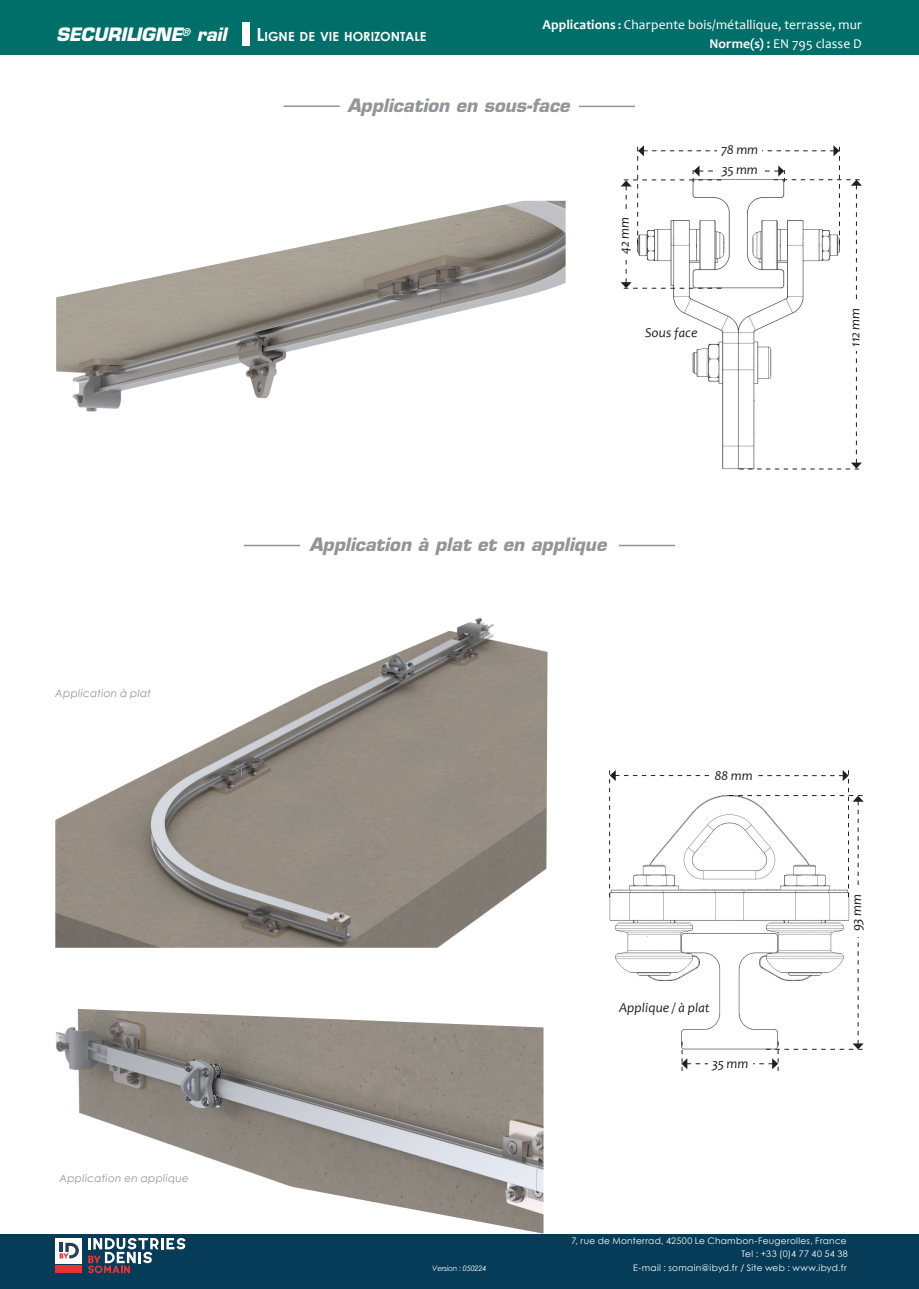
<style>
.page{position:relative;width:919px;height:1289px;background:#fff}
.page>*{position:absolute;margin:0;border:0;box-sizing:border-box;transform-origin:0 0}
.t1{font:italic 700 18px "Eurostile LT Std";color:#939495}
.t2{font:italic 700 18px "Eurostile LT Std";color:#939598}
.t3{font:italic 700 18px "Eurostile LT Std";letter-spacing:-.01em;color:#fff}
.t4{font:13.5px/18.9px "Candara";letter-spacing:.01em;color:#fff;text-align:right}
.t5{font:italic 13.5px "Candara";color:#231f20}
.t6{font:700 12.6px "Century Gothic";letter-spacing:.005em;color:#fff}
.t7{font:italic 10.5px "Century Gothic";letter-spacing:.025em;color:#939598}
.t8{font:9px/13.8px "Century Gothic";letter-spacing:.03em;color:#fff;text-align:right}
.t9{font:italic 7.5px "Century Gothic";letter-spacing:-.025em;color:#fff}
.s1{font-size:18px}
.s2{font-weight:700}
.s3{font-weight:700;font-size:12px}
</style>
<div class="page">
<div style="left:0;top:0;width:918px;height:55px;background:#006e69"></div>
<div style="left:242px;top:22px;width:7px;height:23px;background:#fff"></div>
<div style="left:0;top:1233px;width:918px;height:55px;background:#073c59"></div>
<div style="left:55px;top:1237px;width:27px;height:26px;background:#fff"></div>
<svg style="left:60px;top:1242px;width:19px;height:16px"></svg>
<svg style="left:88px;top:1238px;width:98px;height:34px"></svg>
<div style="left:55px;top:1265px;width:27px;height:8px;background:#e73439"></div>
<img style="left:56px;top:201px;width:509px;height:211px">
<svg style="left:620px;top:145px;width:241px;height:324px"></svg>
<div style="left:619px;top:212px;width:9px;height:47px;background:#fff"></div>
<div style="left:849px;top:304px;width:10px;height:47px;background:#fff"></div>
<div style="left:717px;top:164px;width:44px;height:10px;background:#fff"></div>
<div style="left:717px;top:145px;width:44px;height:9px;background:#fff"></div>
<hr style="left:283px;top:105px;width:57px;height:2px;background:#939495">
<hr style="left:578px;top:106px;width:57px;height:1px;background:#939495">
<hr style="left:244px;top:544px;width:56px;height:2px;background:#939495">
<hr style="left:619px;top:544px;width:56px;height:2px;background:#939495">
<img style="left:55px;top:618px;width:492px;height:329px">
<img style="left:56px;top:1009px;width:487px;height:224px">
<svg style="left:609px;top:770px;width:254px;height:300px"></svg>
<div style="left:709px;top:770px;width:48px;height:9px;background:#fff"></div>
<div style="left:851px;top:888px;width:10px;height:48px;background:#fff"></div>
<div style="left:707px;top:1058px;width:45px;height:9px;background:#fff"></div>
<h1 class="t3" style="left:56px;top:24px;width:172px">SECURILIGNE<sup>®</sup> rail</h1>
<h3 class="t6" style="left:256px;top:27px;width:171px"><span class="s1">L</span>IGNE DE VIE HORIZONTALE</h3>
<h2 class="t4" style="left:542px;top:15px;width:321px"><span class="s2">Applications</span> <span class="s3">:</span> Charpente bois/métallique, terrasse, mur<br><span class="s2">Norme(s) :</span> EN 795 classe D</h2>
<p class="t7" style="left:55px;top:686px;width:97px">Application à plat</p>
<p class="t7" style="left:60px;top:1170px;width:131px">Application en applique</p>
<p class="t2" style="left:347px;top:95px;width:223px">Application en sous-face</p>
<p class="t5" style="left:615px;top:254px;width:38px;rotate:-90deg">42 mm</p>
<p class="t5" style="left:721px;top:141px;width:38px">78 mm</p>
<p class="t5" style="left:721px;top:161px;width:38px">35 mm</p>
<p class="t5" style="left:645px;top:324px;width:54px">Sous face</p>
<p class="t1" style="left:309px;top:533px;width:298px">Application à plat et en applique</p>
<p class="t5" style="left:714px;top:767px;width:40px">88 mm</p>
<p class="t5" style="left:619px;top:999px;width:92px">Applique / à plat</p>
<p class="t5" style="left:711px;top:1055px;width:38px">35 mm</p>
<p class="t5" style="left:846px;top:346px;width:40px;rotate:-90deg">112 mm</p>
<p class="t5" style="left:848px;top:930px;width:38px;rotate:-90deg">93 mm</p>
<p class="t8" style="left:571px;top:1233px;width:278px">7, rue de Monterrad, 42500 Le Chambon-Feugerolles, France<br>Tel : +33 (0)4 77 40 54 38</p>
<p class="t9" style="left:432px;top:1263px;width:56px">Version : 050224</p>
<p class="t8" style="left:633px;top:1260px;width:215px">E-mail : somain@ibyd.fr / Site web : www.ibyd.fr</p>
</div>
